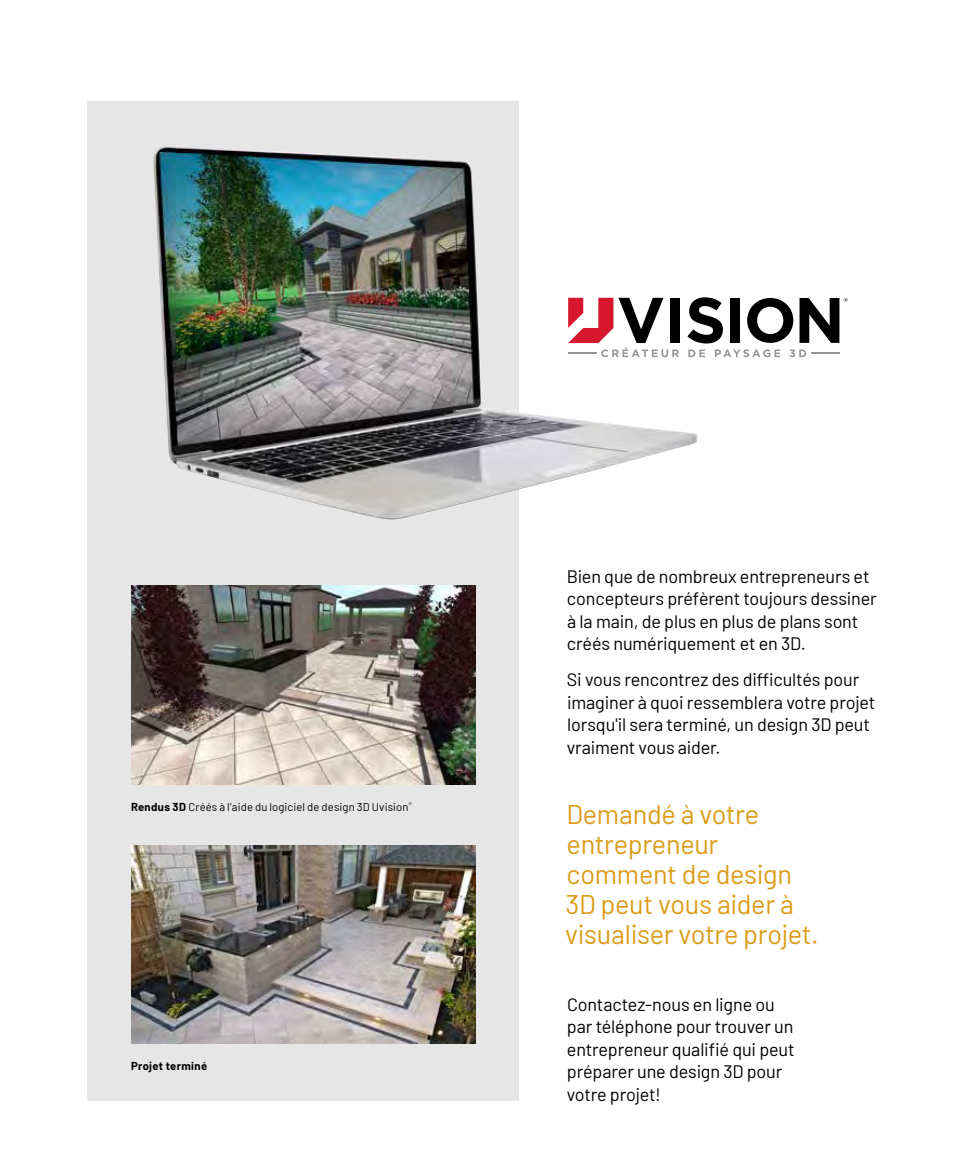
<style>
.page{position:relative;width:972px;height:1175px;background:#fff}
.page>*{position:absolute;margin:0;border:0;box-sizing:border-box;transform-origin:0 0}
.t1{font:27px/30px "Barlow";letter-spacing:-.01em;color:#dc9c1a}
.t2{font:18px/22.5px "Barlow";letter-spacing:-.01em;color:#000}
.t3{font:11.25px "Barlow";letter-spacing:.015em;color:#000}
.t4{font:700 11.25px "Barlow";letter-spacing:.035em;color:#000}
.s1{font-weight:700}
</style>
<div class="page">
<div style="left:87px;top:101px;width:432px;height:999px;background:#e6e6e6"></div>
<svg style="left:699px;top:349px;width:6px;height:8px"></svg>
<svg style="left:715px;top:349px;width:65px;height:8px"></svg>
<svg style="left:790px;top:349px;width:49px;height:8px"></svg>
<svg style="left:747px;top:298px;width:46px;height:45px"></svg>
<svg style="left:697px;top:297px;width:26px;height:46px"></svg>
<div style="left:730px;top:298px;width:10px;height:45px;background:#000"></div>
<svg style="left:800px;top:298px;width:48px;height:45px"></svg>
<img style="left:131px;top:845px;width:345px;height:198px">
<img style="left:131px;top:586px;width:345px;height:198px">
<img style="left:153px;top:146px;width:544px;height:373px">
<p class="t2" style="left:567px;top:563px;width:311px">Bien que de nombreux entrepreneurs et concepteurs préfèrent toujours dessiner à la main, de plus en plus de plans sont créés numériquement et en 3D.</p>
<p class="t2" style="left:567px;top:667px;width:310px">Si vous rencontrez des difficultés pour imaginer à quoi ressemblera votre projet lorsqu'il sera terminé, un design 3D peut vraiment vous aider.</p>
<p class="t3" style="left:131px;top:798px;width:282px"><span class="s1">Rendus 3D</span> Créés à l'aide du logiciel de design 3D Uvision<sup>®</sup></p>
<h1 class="t1" style="left:565px;top:797px;width:255px">Demandé à votre entrepreneur comment de design<br>3D peut vous aider à visualiser votre projet.</h1>
<p class="t4" style="left:131px;top:1058px;width:78px">Projet terminé</p>
<p class="t2" style="left:567px;top:991px;width:230px">Contactez-nous en ligne ou par téléphone pour trouver un entrepreneur qualifié qui peut préparer une design 3D pour votre projet!</p>
</div>
